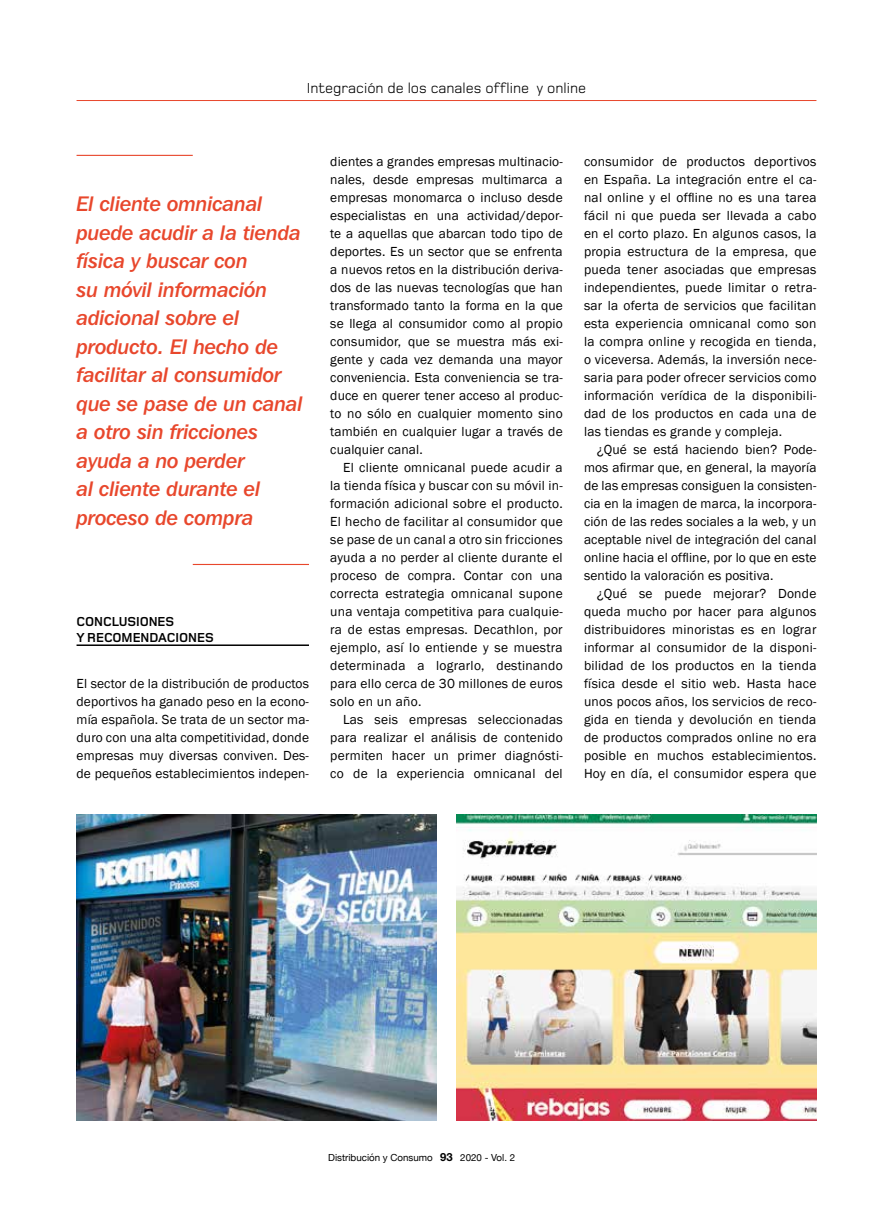
<style>
.page{position:relative;width:893px;height:1212px;background:#fff}
.page>*{position:absolute;margin:0;border:0;box-sizing:border-box;transform-origin:0 0}
.t1{font:21px/28.5px "Franklin Gothic IT Cby BT Med Ital";letter-spacing:-.01em;color:#e8472c}
.t2{font:15px "Foundry Monoline";color:#000}
.t3{font:13.5px/18px "Franklin Gothic";letter-spacing:.02em;color:#000;text-align:justify}
.t4{font:700 13.5px/16.2px "Foundry Monoline";letter-spacing:-.005em;color:#000}
.t5{font:9.75px "Helvetica Neue";color:#000}
.s1{font-family:"Helvetica Neue LT Std";font-weight:700;font-size:11.25px}
</style>
<div class="page">
<hr style="left:77px;top:644px;width:232px;height:2px;background:#000">
<hr style="left:77px;top:155px;width:116px;height:1px;background:#e8472c">
<hr style="left:193px;top:564px;width:116px;height:1px;background:#e8472c">
<img style="left:77px;top:814px;width:360px;height:306px">
<img style="left:456px;top:814px;width:360px;height:306px">
<hr style="left:77px;top:100px;width:739px;height:1px;background:#e8472c">
<p class="t2" style="left:307px;top:79px;width:281px">Integración de los canales offline y online</p>
<p class="t1" style="left:77px;top:189px;width:228px">El cliente omnicanal puede acudir a la tienda física y buscar con<br>su móvil información adicional sobre el producto. El hecho de facilitar al consumidor que se pase de un canal a otro sin fricciones ayuda a no perder<br>al cliente durante el proceso de compra</p>
<p class="t4" style="left:77px;top:614px;width:139px">CONCLUSIONES<br>Y RECOMENDACIONES</p>
<p class="t3" style="left:77px;top:675px;width:234px">El sector de la distribución de productos deportivos ha ganado peso en la econo&shy;mía española. Se trata de un sector ma&shy;duro con una alta competitividad, donde empresas muy diversas conviven. Des&shy;de pequeños establecimientos indepen-</p>
<p class="t3" style="left:330px;top:153px;width:234px">dientes a grandes empresas multinacio&shy;nales, desde empresas multimarca a empresas monomarca o incluso desde especialistas en una actividad/depor&shy;te a aquellas que abarcan todo tipo de deportes. Es un sector que se enfrenta a nuevos retos en la distribución deriva&shy;dos de las nuevas tecnologías que han transformado tanto la forma en la que se llega al consumidor como al propio consumidor, que se muestra más exi&shy;gente y cada vez demanda una mayor conveniencia. Esta conveniencia se tra&shy;duce en querer tener acceso al produc&shy;to no sólo en cualquier momento sino también en cualquier lugar a través de cualquier canal.</p>
<p class="t3" style="left:330px;top:459px;width:234px;text-indent:13px">El cliente omnicanal puede acudir a la tienda física y buscar con su móvil in&shy;formación adicional sobre el producto.<br>El hecho de facilitar al consumidor que se pase de un canal a otro sin fricciones ayuda a no perder al cliente durante el proceso de compra. Contar con una correcta estrategia omnicanal supone una ventaja competitiva para cualquie&shy;ra de estas empresas. Decathlon, por ejemplo, así lo entiende y se muestra determinada a lograrlo, destinando para ello cerca de 30 millones de euros solo en un año.</p>
<p class="t3" style="left:330px;top:711px;width:234px;text-indent:13px">Las seis empresas seleccionadas para realizar el análisis de contenido permiten hacer un primer diagnósti&shy;co de la experiencia omnicanal del</p>
<p class="t3" style="left:584px;top:153px;width:234px">consumidor de productos deportivos en España. La integración entre el ca&shy;nal online y el offline no es una tarea fácil ni que pueda ser llevada a cabo en el corto plazo. En algunos casos, la propia estructura de la empresa, que pueda tener asociadas que empresas independientes, puede limitar o retra&shy;sar la oferta de servicios que facilitan esta experiencia omnicanal como son la compra online y recogida en tienda, o viceversa. Además, la inversión nece&shy;saria para poder ofrecer servicios como información verídica de la disponibili&shy;dad de los productos en cada una de las tiendas es grande y compleja.</p>
<p class="t3" style="left:584px;top:441px;width:234px;text-indent:13px">¿Qué se está haciendo bien? Pode&shy;mos afirmar que, en general, la mayoría de las empresas consiguen la consisten&shy;cia en la imagen de marca, la incorpora&shy;ción de las redes sociales a la web, y un aceptable nivel de integración del canal online hacia el offline, por lo que en este sentido la valoración es positiva.</p>
<p class="t3" style="left:584px;top:585px;width:234px;text-indent:13px">¿Qué se puede mejorar? Donde queda mucho por hacer para algunos distribuidores minoristas es en lograr informar al consumidor de la disponi&shy;bilidad de los productos en la tienda física desde el sitio web. Hasta hace unos pocos años, los servicios de reco&shy;gida en tienda y devolución en tienda de productos comprados online no era posible en muchos establecimientos.<br>Hoy en día, el consumidor espera que</p>
<p class="t5" style="left:328px;top:1150px;width:188px">Distribución y Consumo <span class="s1">93</span> 2020 - Vol. 2</p>
</div>
